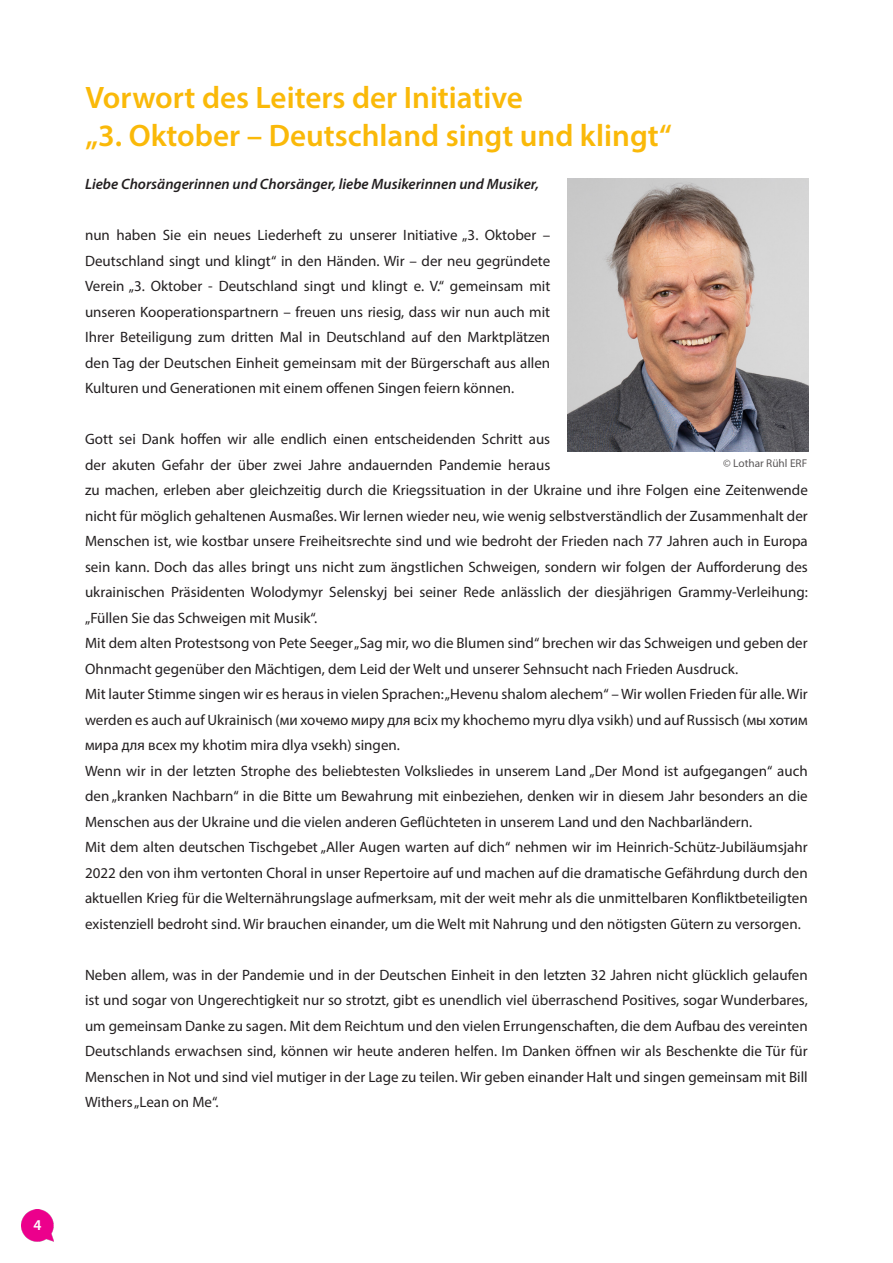
<style>
.page{position:relative;width:893px;height:1263px;background:#fff}
.page>*{position:absolute;margin:0;border:0;box-sizing:border-box;transform-origin:0 0}
.t1{font:600 31.2px "Myriad Pro";color:#fab909}
.t2{font:15px/25.5px "Myriad Pro";color:#231f20;text-align:justify}
.t3{font:italic 600 15px "Myriad Pro";color:#231f20}
.t4{font:600 15px "Myriad Pro";color:#fff}
.t5{font:11.4px "Myriad Pro";color:#231f20}
</style>
<div class="page">
<div style="left:21px;top:1209px;width:33px;height:33px;background:#ec008c;border:2px solid #fff"></div>
<img style="left:567px;top:178px;width:241px;height:273px">
<p class="t1" style="left:85px;top:78px;width:439px">Vorwort des Leiters der Initiative</p>
<p class="t1" style="left:85px;top:115px;width:588px">„3. Oktober – Deutschland singt und klingt“</p>
<p class="t3" style="left:85px;top:175px;width:456px">Liebe Chorsängerinnen und Chorsänger, liebe Musikerinnen und Musiker,</p>
<p class="t2" style="left:85px;top:222px;width:467px">nun haben Sie ein neues Liederheft zu unserer Initiative „3. Oktober – Deutschland singt und klingt“ in den Händen. Wir – der neu gegründete Verein „3. Oktober - Deutschland singt und klingt e. V.“ gemeinsam mit unseren Kooperationspartnern – freuen uns riesig, dass wir nun auch mit Ihrer Beteiligung zum dritten Mal in Deutschland auf den Marktplätzen den Tag der Deutschen Einheit gemeinsam mit der Bürgerschaft aus allen Kulturen und Generationen mit einem offenen Singen feiern können.</p>
<p class="t2" style="left:85px;top:426px;width:724px;text-align:left">Gott sei Dank hoffen wir alle endlich einen entscheidenden Schritt aus<br>der akuten Gefahr der über zwei Jahre andauernden Pandemie heraus<br>zu machen, erleben aber gleichzeitig durch die Kriegssituation in der Ukraine und ihre Folgen eine Zeitenwende nicht für möglich gehaltenen Ausmaßes. Wir lernen wieder neu, wie wenig selbstverständlich der Zusammenhalt der Menschen ist, wie kostbar unsere Freiheitsrechte sind und wie bedroht der Frieden nach 77 Jahren auch in Europa sein kann. Doch das alles bringt uns nicht zum ängstlichen Schweigen, sondern wir folgen der Aufforderung des ukrainischen Präsidenten Wolodymyr Selenskyj bei seiner Rede anlässlich der diesjährigen Grammy-Verleihung: „Füllen Sie das Schweigen mit Musik“.</p>
<p class="t2" style="left:85px;top:630px;width:724px">Mit dem alten Protestsong von Pete Seeger „Sag mir, wo die Blumen sind“ brechen wir das Schweigen und geben der<br>Ohnmacht gegenüber den Mächtigen, dem Leid der Welt und unserer Sehnsucht nach Frieden Ausdruck.</p>
<p class="t2" style="left:85px;top:681px;width:724px">Mit lauter Stimme singen wir es heraus in vielen Sprachen: „Hevenu shalom alechem“ – Wir wollen Frieden für alle. Wir werden es auch auf Ukrainisch (ми хочемо миру для всіх my khochemo myru dlya vsikh) und auf Russisch (мы хотим мира для всех my khotim mira dlya vsekh) singen.</p>
<p class="t2" style="left:85px;top:758px;width:724px">Wenn wir in der letzten Strophe des beliebtesten Volksliedes in unserem Land „Der Mond ist aufgegangen“ auch den „kranken Nachbarn“ in die Bitte um Bewahrung mit einbeziehen, denken wir in diesem Jahr besonders an die Menschen aus der Ukraine und die vielen anderen Geflüchteten in unserem Land und den Nachbarländern.</p>
<p class="t2" style="left:85px;top:834px;width:724px">Mit dem alten deutschen Tischgebet „Aller Augen warten auf dich“ nehmen wir im Heinrich-Schütz-Jubiläumsjahr 2022 den von ihm vertonten Choral in unser Repertoire auf und machen auf die dramatische Gefährdung durch den aktuellen Krieg für die Welternährungslage aufmerksam, mit der weit mehr als die unmittelbaren Konfliktbeteiligten existenziell bedroht sind. Wir brauchen einander, um die Welt mit Nahrung und den nötigsten Gütern zu versorgen.</p>
<p class="t2" style="left:85px;top:962px;width:724px">Neben allem, was in der Pandemie und in der Deutschen Einheit in den letzten 32 Jahren nicht glücklich gelaufen ist und sogar von Ungerechtigkeit nur so strotzt, gibt es unendlich viel überraschend Positives, sogar Wunderbares, um gemeinsam Danke zu sagen. Mit dem Reichtum und den vielen Errungenschaften, die dem Aufbau des vereinten Deutschlands erwachsen sind, können wir heute anderen helfen. Im Danken öffnen wir als Beschenkte die Tür für Menschen in Not und sind viel mutiger in der Lage zu teilen. Wir geben einander Halt und singen gemeinsam mit Bill Withers „Lean on Me“.</p>
<p class="t5" style="left:723px;top:456px;width:85px">© Lothar Rühl ERF</p>
<p class="t4" style="left:34px;top:1215px;width:10px">4</p>
</div>
